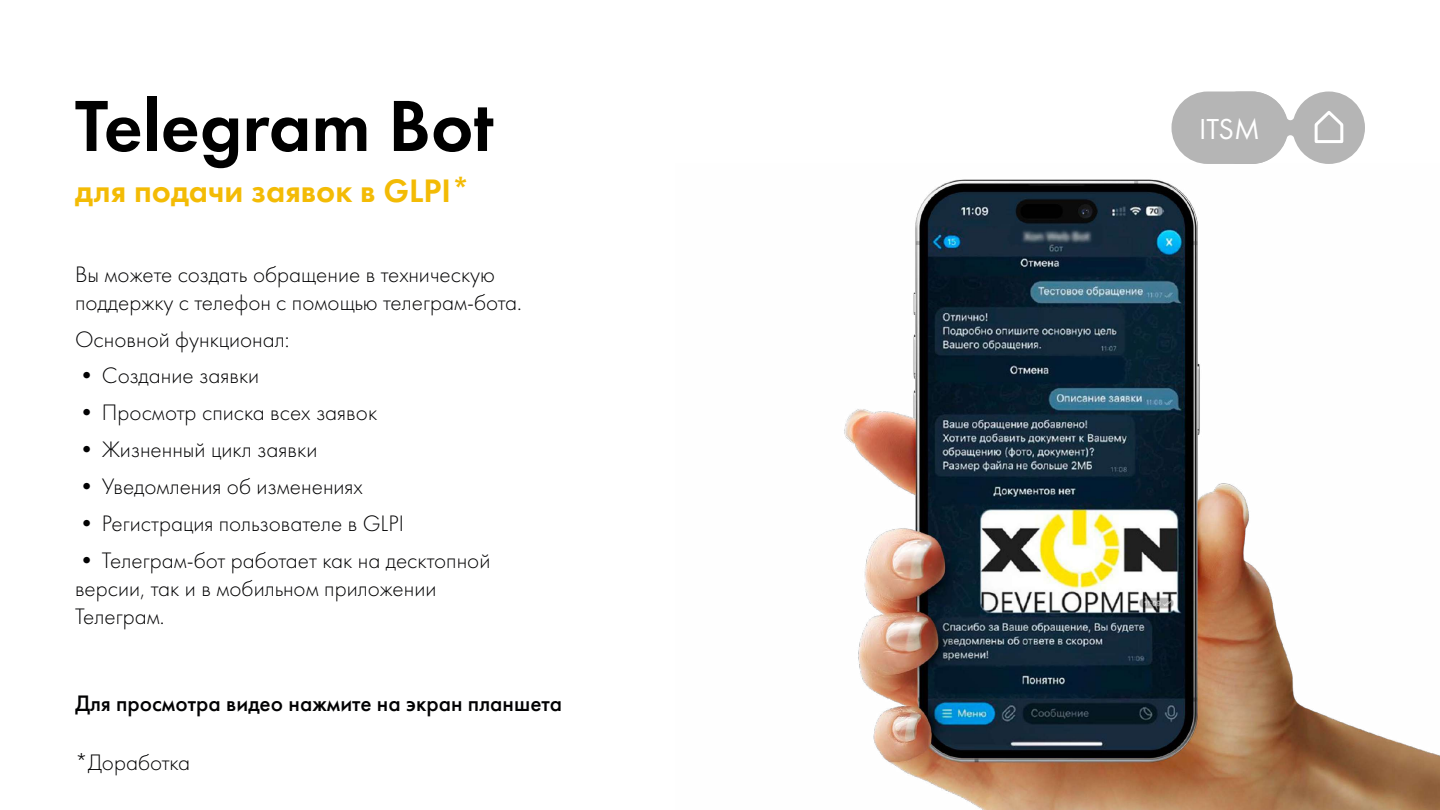
<style>
.page{position:relative;width:1440px;height:810px;background:#fff}
.page>*{position:absolute;margin:0;border:0;box-sizing:border-box;transform-origin:0 0}
.t1{font:600 75px "Futura PT";color:#000}
.t2{font:600 33.75px "Futura PT";color:#f3bb05}
.t3{font:30px "Futura PT";color:#fff}
.t4{font:300 23.25px/27.9px "Futura PT";color:#020203}
.t5{font:500 23.25px "Futura PT";color:#020203}
</style>
<div class="page">
<div style="left:1171px;top:92px;width:117px;height:72px;background:#b5b5b5;border-radius:36px"></div>
<svg style="left:1257px;top:92px;width:108px;height:72px"></svg>
<img style="left:844px;top:179px;width:596px;height:631px">
<h1 class="t1" style="left:75px;top:79px;width:420px">Telegram Bot</h1>
<h2 class="t2" style="left:75px;top:170px;width:397px">для подачи заявок в GLPI*</h2>
<p class="t4" style="left:75px;top:260px;width:448px">Вы можете создать обращение в техническую поддержку с телефон с помощью телеграм-бота.</p>
<p class="t4" style="left:75px;top:325px;width:216px">Основной функционал:</p>
<p class="t4" style="left:75px;top:362px;width:186px">• Создание заявки</p>
<p class="t4" style="left:75px;top:399px;width:304px">• Просмотр списка всех заявок</p>
<p class="t4" style="left:75px;top:436px;width:244px">• Жизненный цикл заявки</p>
<p class="t4" style="left:75px;top:473px;width:289px">• Уведомления об изменениях</p>
<p class="t4" style="left:75px;top:510px;width:331px">• Регистрация пользователе в GLPI</p>
<p class="t4" style="left:75px;top:546px;width:417px">• Телеграм-бот работает как на десктопной версии, так и в мобильном приложении<br>Телеграм.</p>
<p class="t5" style="left:75px;top:689px;width:488px">Для просмотра видео нажмите на экран планшета</p>
<p class="t4" style="left:75px;top:748px;width:117px">*Доработка</p>
<p class="t3" style="left:1199px;top:111px;width:62px">ITSM</p>
</div>
